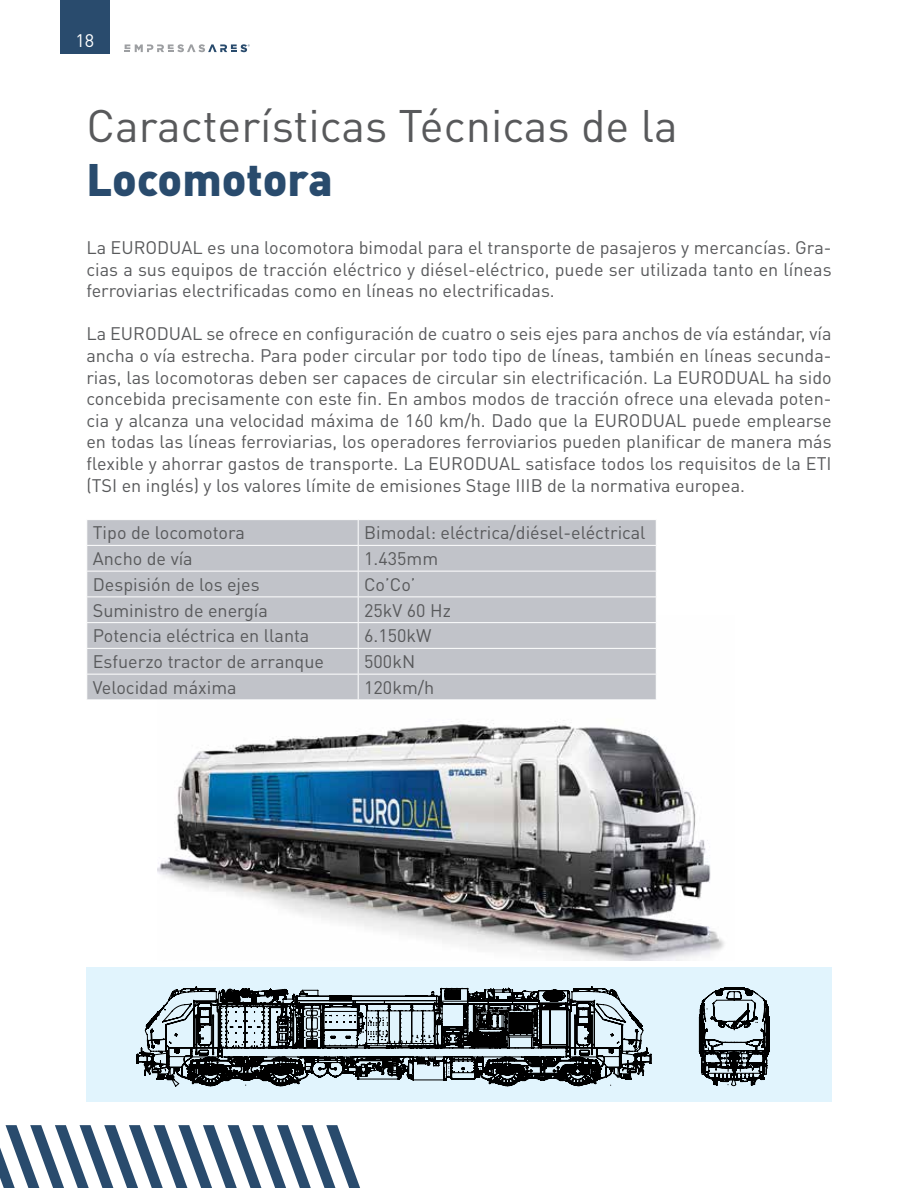
<style>
.page{position:relative;width:918px;height:1188px;background:#fff}
.page>*{position:absolute;margin:0;border:0;box-sizing:border-box;transform-origin:0 0}
.t1{font:45px "DIN Pro";color:#58595b}
.t2{font:900 45px "DIN Pro";color:#294b6d}
.t3{font:18px/21.6px "DIN Pro";color:#58595b;text-align:justify}
.t4{font:18px "DIN Pro";color:#fff}
</style>
<div class="page">
<svg style="left:125px;top:44px;width:125px;height:8px"></svg>
<svg style="left:0;top:1125px;width:360px;height:63px"></svg>
<div style="left:60px;top:0;width:50px;height:54px;background:#294b6d"></div>
<img style="left:157px;top:720px;width:567px;height:240px">
<div style="left:87px;top:520px;width:569px;height:180px;background:#c1c3c9"></div>
<hr style="left:86px;top:545px;width:272px;height:1px;background:#fff">
<hr style="left:358px;top:545px;width:299px;height:1px;background:#fff">
<hr style="left:86px;top:571px;width:272px;height:1px;background:#fff">
<hr style="left:358px;top:571px;width:299px;height:1px;background:#fff">
<hr style="left:86px;top:597px;width:272px;height:1px;background:#fff">
<hr style="left:358px;top:597px;width:299px;height:1px;background:#fff">
<hr style="left:86px;top:622px;width:272px;height:1px;background:#fff">
<hr style="left:358px;top:622px;width:299px;height:1px;background:#fff">
<hr style="left:86px;top:648px;width:272px;height:1px;background:#fff">
<hr style="left:358px;top:648px;width:299px;height:1px;background:#fff">
<hr style="left:86px;top:674px;width:272px;height:1px;background:#fff">
<hr style="left:358px;top:674px;width:299px;height:1px;background:#fff">
<svg style="left:358px;top:520px;width:1px;height:180px"></svg>
<div style="left:86px;top:968px;width:746px;height:134px;background:#e1f4fd"></div>
<svg style="left:137px;top:987px;width:514px;height:99px"></svg>
<svg style="left:699px;top:988px;width:70px;height:98px"></svg>
<p class="t4" style="left:75px;top:28px;width:20px">18</p>
<h1 class="t1" style="left:86px;top:96px;width:593px">Características Técnicas de la</h1>
<h1 class="t2" style="left:86px;top:150px;width:248px">Locomotora</h1>
<p class="t3" style="left:86px;top:236px;width:747px">La EURODUAL es una locomotora bimodal para el transporte de pasajeros y mercancías. Gra&shy;cias a sus equipos de tracción eléctrico y diésel-eléctrico, puede ser utilizada tanto en líneas ferroviarias electrificadas como en líneas no electrificadas.</p>
<p class="t3" style="left:86px;top:322px;width:747px">La EURODUAL se ofrece en configuración de cuatro o seis ejes para anchos de vía estándar, vía ancha o vía estrecha. Para poder circular por todo tipo de líneas, también en líneas secunda&shy;rias, las locomotoras deben ser capaces de circular sin electrificación. La EURODUAL ha sido concebida precisamente con este fin. En ambos modos de tracción ofrece una elevada poten&shy;cia y alcanza una velocidad máxima de 160 km/h. Dado que la EURODUAL puede emplearse en todas las líneas ferroviarias, los operadores ferroviarios pueden planificar de manera más flexible y ahorrar gastos de transporte. La EURODUAL satisface todos los requisitos de la ETI (TSI en inglés) y los valores límite de emisiones Stage IIIB de la normativa europea.</p>
<p class="t3" style="left:93px;top:521px;width:154px">Tipo de locomotora</p>
<p class="t3" style="left:364px;top:521px;width:283px">Bimodal: eléctrica/diésel-eléctrical</p>
<p class="t3" style="left:93px;top:547px;width:101px">Ancho de vía</p>
<p class="t3" style="left:364px;top:547px;width:76px">1.435mm</p>
<p class="t3" style="left:93px;top:573px;width:168px">Despisión de los ejes</p>
<p class="t3" style="left:364px;top:573px;width:53px">Co’Co’</p>
<p class="t3" style="left:93px;top:599px;width:177px">Suministro de energía</p>
<p class="t3" style="left:364px;top:599px;width:88px">25kV 60 Hz</p>
<p class="t3" style="left:93px;top:624px;width:218px">Potencia eléctrica en llanta</p>
<p class="t3" style="left:364px;top:624px;width:69px">6.150kW</p>
<p class="t3" style="left:93px;top:650px;width:233px">Esfuerzo tractor de arranque</p>
<p class="t3" style="left:364px;top:650px;width:53px">500kN</p>
<p class="t3" style="left:93px;top:676px;width:145px">Velocidad máxima</p>
<p class="t3" style="left:364px;top:676px;width:72px">120km/h</p>
</div>
